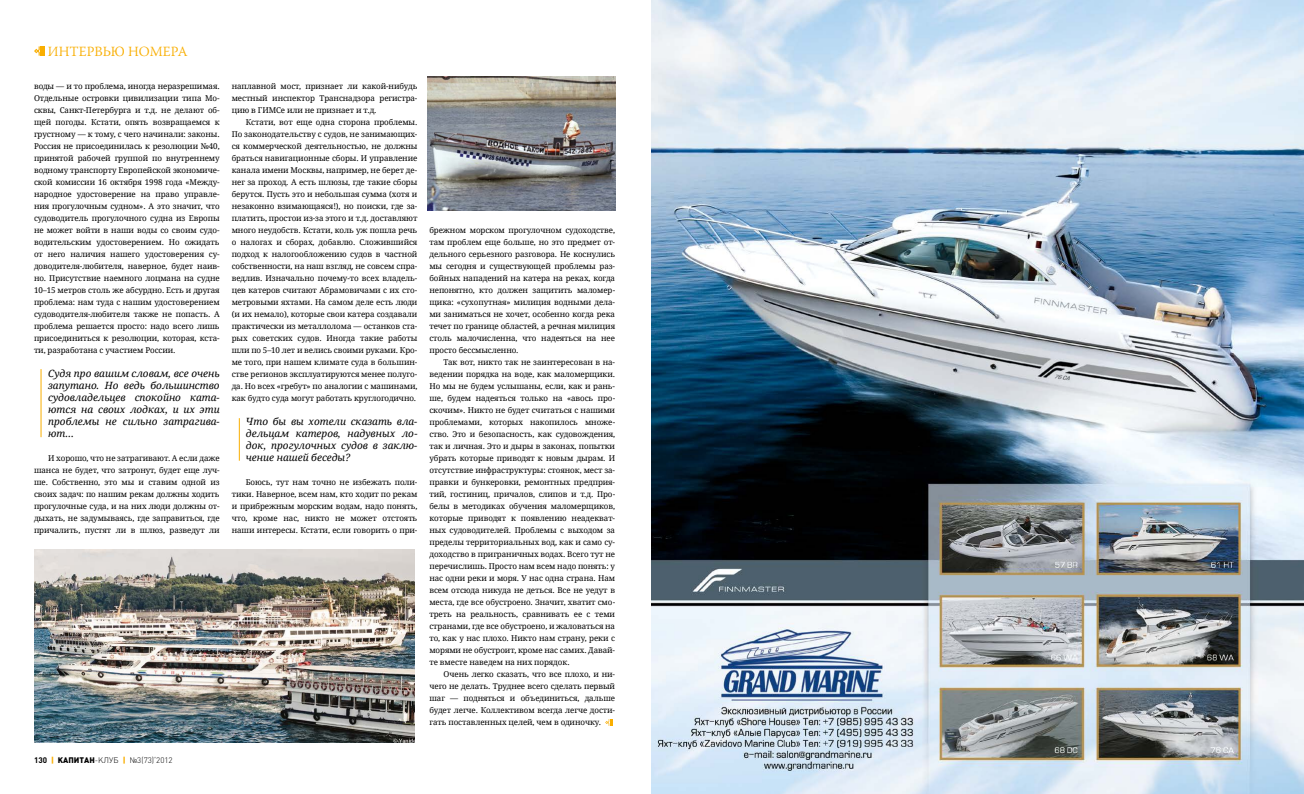
<style>
.page{position:relative;width:1304px;height:794px;background:#fff}
.page>*{position:absolute;margin:0;border:0;box-sizing:border-box;transform-origin:0 0}
.t1{font:300 14px "Warnock Pro";color:#f9ae00}
.t2{font:italic 10px/12px "Droid Serif";color:#000;text-align:justify}
.t3{font:8px/12px "Droid Serif";letter-spacing:-.01em;color:#000;text-align:justify}
.t4{font:300 8px "Plumb";color:#000}
.s1{font-weight:700}
.s2{font-weight:900;color:#f9ae00}
.s3{font-family:"Plumb Soft";font-weight:900}
</style>
<div class="page">
<svg style="left:34px;top:46px;width:11px;height:10px"></svg>
<svg style="left:605px;top:719px;width:8px;height:7px"></svg>
<img style="left:34px;top:549px;width:380px;height:194px">
<img style="left:428px;top:77px;width:187px;height:133px">
<hr style="left:41px;top:369px;width:1px;height:68px;background:#f9ae00">
<hr style="left:239px;top:418px;width:1px;height:43px;background:#f9ae00">
<img style="left:652px;top:0;width:652px;height:794px">
<h1 class="t1" style="left:48px;top:43px;width:141px">ИНТЕРВЬЮ НОМЕРА</h1>
<p class="t3" style="left:34px;top:80px;width:187px">воды — и то проблема, иногда неразрешимая.<br>Отдельные островки цивилизации типа Мо&shy;сквы, Санкт-Петербурга и т.д. не делают об&shy;щей погоды. Кстати, опять возвращаемся к грустному — к тому, с чего начинали: законы.<br>Россия не присоединилась к резолюции №40, принятой рабочей группой по внутреннему водному транспорту Европейской экономиче&shy;ской комиссии 16 октября 1998 года «Между&shy;народное удостоверение на право управле&shy;ния прогулочным судном». А это значит, что судоводитель прогулочного судна из Европы не может войти в наши воды со своим судо&shy;водительским удостоверением. Но ожидать от него наличия нашего удостоверения су&shy;доводителя-любителя, наверное, будет наив&shy;но. Присутствие наемного лоцмана на судне 10–15 метров столь же абсурдно. Есть и другая проблема: нам туда с нашим удостоверением судоводителя-любителя также не попасть. А проблема решается просто: надо всего лишь присоединиться к резолюции, которая, кста&shy;ти, разработана с участием России.</p>
<p class="t2" style="left:48px;top:367px;width:173px">Судя про вашим словам, все очень запутано. Но ведь большинство судовладельцев спокойно ката&shy;ются на своих лодках, и их эти проблемы не сильно затрагива&shy;ют…</p>
<p class="t3" style="left:34px;top:452px;width:187px;text-indent:14px">И хорошо, что не затрагивают. А если даже шанса не будет, что затронут, будет еще луч&shy;ше. Собственно, это мы и ставим одной из своих задач: по нашим рекам должны ходить прогулочные суда, и на них люди должны от&shy;дыхать, не задумываясь, где заправиться, где причалить, пустят ли в шлюз, разведут ли</p>
<p class="t3" style="left:232px;top:80px;width:187px">наплавной мост, признает ли какой-нибудь местный инспектор Транснадзора регистра&shy;цию в ГИМСе или не признает и т.д.</p>
<p class="t3" style="left:232px;top:116px;width:187px;text-indent:14px">Кстати, вот еще одна сторона проблемы.<br>По законодательству с судов, не занимающих&shy;ся коммерческой деятельностью, не должны браться навигационные сборы. И управление канала имени Москвы, например, не берет де&shy;нег за проход. А есть шлюзы, где такие сборы берутся. Пусть это и небольшая сумма (хотя и незаконно взимающаяся!), но поиски, где за&shy;платить, простои из-за этого и т.д. доставляют много неудобств. Кстати, коль уж пошла речь о налогах и сборах, добавлю. Сложившийся подход к налогообложению судов в частной собственности, на наш взгляд, не совсем спра&shy;ведлив. Изначально почему-то всех владель&shy;цев катеров считают Абрамовичами с их сто&shy;метровыми яхтами. На самом деле есть люди (и их немало), которые свои катера создавали практически из металлолома — останков ста&shy;рых советских судов. Иногда такие работы шли по 5–10 лет и велись своими руками. Кро&shy;ме того, при нашем климате суда в большин&shy;стве регионов эксплуатируются менее полуго&shy;да. Но всех «гребут» по аналогии с машинами, как будто суда могут работать круглогодично.</p>
<p class="t2" style="left:246px;top:415px;width:173px">Что бы вы хотели сказать вла&shy;дельцам катеров, надувных ло&shy;док, прогулочных судов в заклю&shy;чение нашей беседы?</p>
<p class="t3" style="left:232px;top:476px;width:187px;text-indent:14px">Боюсь, тут нам точно не избежать поли&shy;тики. Наверное, всем нам, кто ходит по рекам и прибрежным морским водам, надо понять, что, кроме нас, никто не может отстоять наши интересы. Кстати, если говорить о при-</p>
<p class="t4" style="left:34px;top:756px;width:140px"><span class="s1">130</span> <span class="s2">|</span> <span class="s3">КАПИТАН</span>-КЛУБ <span class="s2">|</span> №3(73)’2012</p>
<p class="t3" style="left:429px;top:224px;width:187px">брежном морском прогулочном судоходстве, там проблем еще больше, но это предмет от&shy;дельного серьезного разговора. Не коснулись мы сегодня и существующей проблемы раз&shy;бойных нападений на катера на реках, когда непонятно, кто должен защитить маломер&shy;щика: «сухопутная» милиция водными дела&shy;ми заниматься не хочет, особенно когда река течет по границе областей, а речная милиция столь малочисленна, что надеяться на нее просто бессмысленно.</p>
<p class="t3" style="left:429px;top:356px;width:187px;text-indent:14px">Так вот, никто так не заинтересован в на&shy;ведении порядка на воде, как маломерщики.<br>Но мы не будем услышаны, если, как и рань&shy;ше, будем надеяться только на «авось про&shy;скочим». Никто не будет считаться с нашими проблемами, которых накопилось множе&shy;ство. Это и безопасность, как судовождения, так и личная. Это и дыры в законах, попытки убрать которые приводят к новым дырам. И отсутствие инфраструктуры: стоянок, мест за&shy;правки и бункеровки, ремонтных предприя&shy;тий, гостиниц, причалов, слипов и т.д. Про&shy;белы в методиках обучения маломерщиков, которые приводят к появлению неадекват&shy;ных судоводителей. Проблемы с выходом за пределы территориальных вод, как и само су&shy;доходство в приграничных водах. Всего тут не перечислишь. Просто нам всем надо понять: у нас одни реки и моря. У нас одна страна. Нам всем отсюда никуда не деться. Все не уедут в места, где все обустроено. Значит, хватит смо&shy;треть на реальность, сравнивать ее с теми странами, где все обустроено, и жаловаться на то, как у нас плохо. Никто нам страну, реки с морями не обустроит, кроме нас самих. Давай&shy;те вместе наведем на них порядок.</p>
<p class="t3" style="left:429px;top:668px;width:187px;text-indent:14px">Очень легко сказать, что все плохо, и ни&shy;чего не делать. Труднее всего сделать первый шаг — подняться и объединиться, дальше будет легче. Коллективом всегда легче дости&shy;гать поставленных целей, чем в одиночку.</p>
</div>
